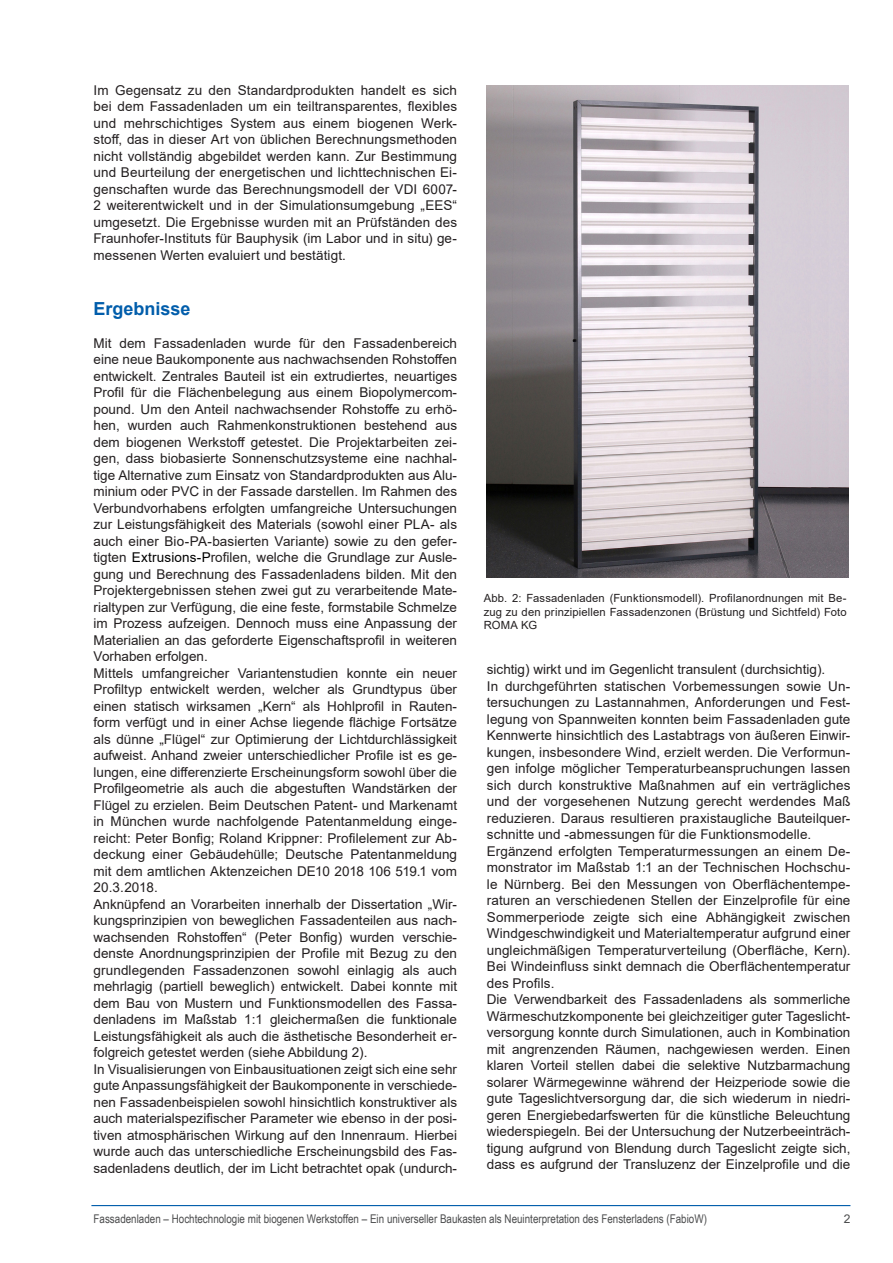
<style>
.page{position:relative;width:893px;height:1263px;background:#fff}
.page>*{position:absolute;margin:0;border:0;box-sizing:border-box;transform-origin:0 0}
.t1{font:700 18px "Arial";color:#015dab}
.t2{font:13.5px/16.5px "Arial";color:#231f20;text-align:justify}
.t3{font:12px "Arial Narrow";color:#4b4c4d}
.t4{font:12px "Arial";color:#4b4c4d}
.t5{font:11.25px/13.5px "Arial";letter-spacing:.015em;color:#231f20;text-align:justify}
.s1{color:#000}
</style>
<div class="page">
<hr style="left:91px;top:1205px;width:759px;height:1px;background:#015dab">
<img style="left:487px;top:85px;width:361px;height:493px">
<p class="t2" style="left:94px;top:82px;width:365px">Im Gegensatz zu den Standardprodukten handelt es sich bei dem Fassadenladen um ein teiltransparentes, flexibles und mehrschichtiges System aus einem biogenen Werk&shy;stoff, das in dieser Art von üblichen Berechnungsmethoden nicht vollständig abgebildet werden kann. Zur Bestimmung und Beurteilung der energetischen und lichttechnischen Ei&shy;genschaften wurde das Berechnungsmodell der VDI 6007- 2 weiterentwickelt und in der Simulationsumgebung „EES“ umgesetzt. Die Ergebnisse wurden mit an Prüfständen des Fraunhofer-Instituts für Bauphysik (im Labor und in situ) ge&shy;messenen Werten evaluiert und bestätigt.</p>
<p class="t1" style="left:94px;top:295px;width:99px">Ergebnisse</p>
<p class="t2" style="left:94px;top:334px;width:365px">Mit dem Fassadenladen wurde für den Fassadenbereich eine neue Baukomponente aus nachwachsenden Rohstoffen entwickelt. Zentrales Bauteil ist ein extrudiertes, neuartiges Profil für die Flächenbelegung aus einem Biopolymercom&shy;pound. Um den Anteil nachwachsender Rohstoffe zu erhö&shy;hen, wurden auch Rahmenkonstruktionen bestehend aus dem biogenen Werkstoff getestet. Die Projektarbeiten zei&shy;gen, dass biobasierte Sonnenschutzsysteme eine nachhal&shy;tige Alternative zum Einsatz von Standardprodukten aus Alu&shy;minium oder PVC in der Fassade darstellen. Im Rahmen des Verbundvorhabens erfolgten umfangreiche Untersuchungen zur Leistungsfähigkeit des Materials (sowohl einer PLA- als auch einer Bio-PA-basierten Variante) sowie zu den gefer&shy;tigten <span class="s1">Extrusions-P</span>rofilen, welche die Grundlage zur Ausle&shy;gung und Berechnung des Fassadenladens bilden. Mit den Projektergebnissen stehen zwei gut zu verarbeitende Mate&shy;rialtypen zur Verfügung, die eine feste, formstabile Schmelze im Prozess aufzeigen. Dennoch muss eine Anpassung der Materialien an das geforderte Eigenschaftsprofil in weiteren Vorhaben erfolgen.</p>
<p class="t2" style="left:94px;top:664px;width:365px">Mittels umfangreicher Variantenstudien konnte ein neuer Profiltyp entwickelt werden, welcher als Grundtypus über einen statisch wirksamen „Kern“ als Hohlprofil in Rauten&shy;form verfügt und in einer Achse liegende flächige Fortsätze als dünne „Flügel“ zur Optimierung der Lichtdurchlässigkeit aufweist. Anhand zweier unterschiedlicher Profile ist es ge&shy;lungen, eine differenzierte Erscheinungsform sowohl über die Profilgeometrie als auch die abgestuften Wandstärken der Flügel zu erzielen. Beim Deutschen Patent- und Markenamt in München wurde nachfolgende Patentanmeldung einge&shy;reicht: Peter Bonfig; Roland Krippner: Profilelement zur Ab&shy;deckung einer Gebäudehülle; Deutsche Patentanmeldung mit dem amtlichen Aktenzeichen DE10 2018 106 519.1 vom 20.3.2018.</p>
<p class="t2" style="left:94px;top:895px;width:365px">Anknüpfend an Vorarbeiten innerhalb der Dissertation „Wir&shy;kungsprinzipien von beweglichen Fassadenteilen aus nach&shy;wachsenden Rohstoffen“ (Peter Bonfig) wurden verschie&shy;denste Anordnungsprinzipien der Profile mit Bezug zu den grundlegenden Fassadenzonen sowohl einlagig als auch mehrlagig (partiell beweglich) entwickelt. Dabei konnte mit dem Bau von Mustern und Funktionsmodellen des Fassa&shy;denladens im Maßstab 1:1 gleichermaßen die funktionale Leistungsfähigkeit als auch die ästhetische Besonderheit er&shy;folgreich getestet werden (siehe Abbildung 2).</p>
<p class="t2" style="left:94px;top:1060px;width:365px">In Visualisierungen von Einbausituationen zeigt sich eine sehr gute Anpassungsfähigkeit der Baukomponente in verschiede&shy;nen Fassadenbeispielen sowohl hinsichtlich konstruktiver als auch materialspezifischer Parameter wie ebenso in der posi&shy;tiven atmosphärischen Wirkung auf den Innenraum. Hierbei wurde auch das unterschiedliche Erscheinungsbild des Fas&shy;sadenladens deutlich, der im Licht betrachtet opak (undurch-</p>
<p class="t5" style="left:484px;top:591px;width:365px">Abb. 2: Fassadenladen (Funktionsmodell). Profilanordnungen mit Be&shy;zug zu den prinzipiellen Fassadenzonen (Brüstung und Sichtfeld) Foto ROMA KG</p>
<p class="t2" style="left:487px;top:661px;width:340px">sichtig) wirkt und im Gegenlicht transulent (durchsichtig).</p>
<p class="t2" style="left:487px;top:678px;width:365px">In durchgeführten statischen Vorbemessungen sowie Un&shy;tersuchungen zu Lastannahmen, Anforderungen und Fest&shy;legung von Spannweiten konnten beim Fassadenladen gute Kennwerte hinsichtlich des Lastabtrags von äußeren Einwir&shy;kungen, insbesondere Wind, erzielt werden. Die Verformun&shy;gen infolge möglicher Temperaturbeanspruchungen lassen sich durch konstruktive Maßnahmen auf ein verträgliches und der vorgesehenen Nutzung gerecht werdendes Maß reduzieren. Daraus resultieren praxistaugliche Bauteilquer&shy;schnitte und -abmessungen für die Funktionsmodelle.</p>
<p class="t2" style="left:487px;top:843px;width:365px">Ergänzend erfolgten Temperaturmessungen an einem De&shy;monstrator im Maßstab 1:1 an der Technischen Hochschu&shy;le Nürnberg. Bei den Messungen von Oberflächentempe&shy;raturen an verschiedenen Stellen der Einzelprofile für eine Sommerperiode zeigte sich eine Abhängigkeit zwischen Windgeschwindigkeit und Materialtemperatur aufgrund einer ungleichmäßigen Temperaturverteilung (Oberfläche, Kern).<br>Bei Windeinfluss sinkt demnach die Oberflächentemperatur des Profils.</p>
<p class="t2" style="left:487px;top:991px;width:365px">Die Verwendbarkeit des Fassadenladens als sommerliche Wärmeschutzkomponente bei gleichzeitiger guter Tageslicht&shy;versorgung konnte durch Simulationen, auch in Kombination mit angrenzenden Räumen, nachgewiesen werden. Einen klaren Vorteil stellen dabei die selektive Nutzbarmachung solarer Wärmegewinne während der Heizperiode sowie die gute Tageslichtversorgung dar, die sich wiederum in niedri&shy;geren Energiebedarfswerten für die künstliche Beleuchtung wiederspiegeln. Bei der Untersuchung der Nutzerbeeinträch&shy;tigung aufgrund von Blendung durch Tageslicht zeigte sich, dass es aufgrund der Transluzenz der Einzelprofile und die</p>
<p class="t3" style="left:94px;top:1209px;width:615px">Fassadenladen – Hochtechnologie mit biogenen Werkstoffen – Ein universeller Baukasten als Neuinterpretation des Fensterladens (FabioW)</p>
<p class="t4" style="left:844px;top:1210px;width:8px">2</p>
</div>
